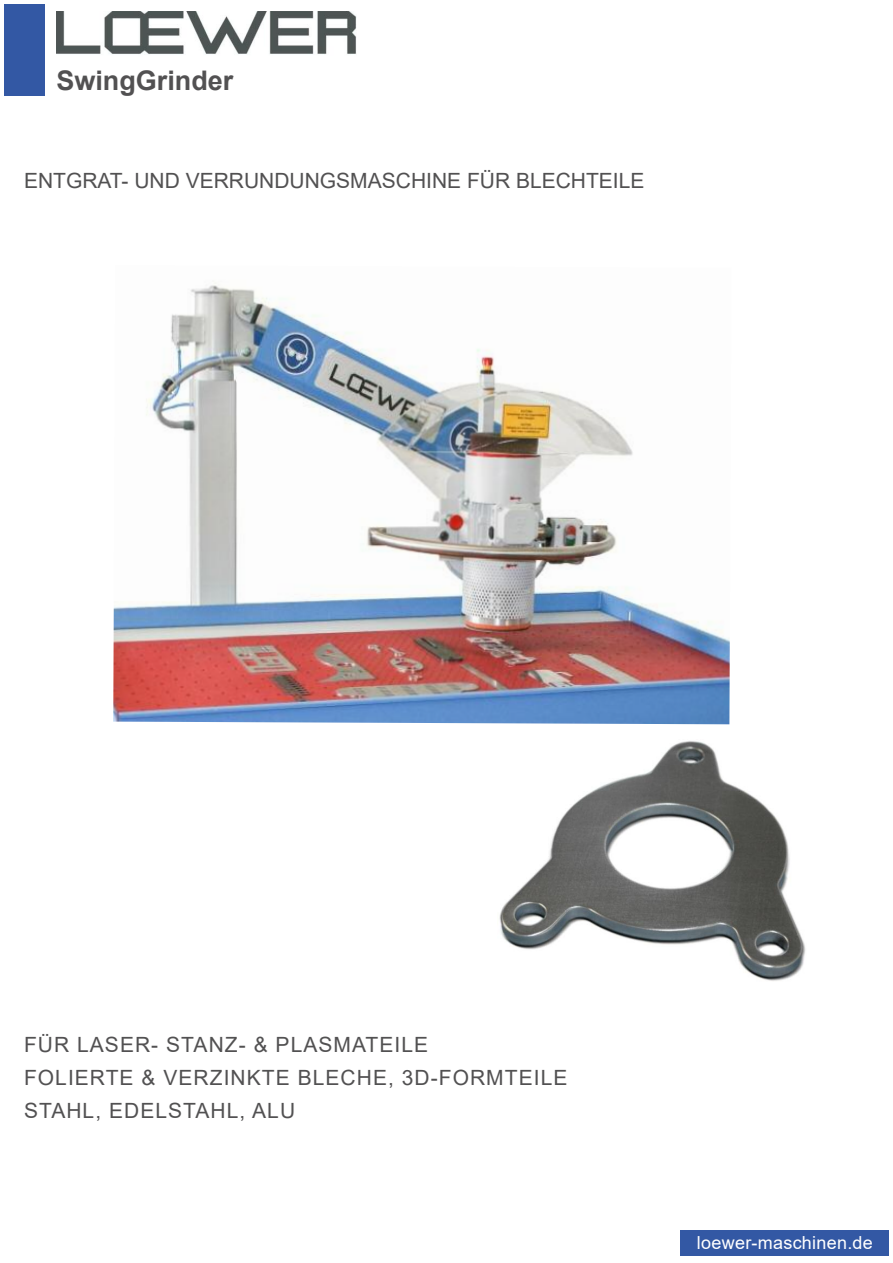
<style>
.page{position:relative;width:893px;height:1263px;background:#fff}
.page>*{position:absolute;margin:0;border:0;box-sizing:border-box;transform-origin:0 0}
.t1{font:700 27px "Arial";color:#525152}
.t2{font:21px/33px "Arial";letter-spacing:.05em;color:#525152}
.t3{font:21px "Arial";color:#525152}
.t4{font:18px "Arial";letter-spacing:.015em;color:#fff}
</style>
<div class="page">
<img style="left:113px;top:281px;width:617px;height:443px">
<img style="left:499px;top:741px;width:307px;height:240px">
<div style="left:4px;top:4px;width:41px;height:91px;background:#3358a4"></div>
<img style="left:57px;top:12px;width:300px;height:43px">
<div style="left:680px;top:1230px;width:209px;height:25px;background:#3358a4"></div>
<p class="t1" style="left:56px;top:70px;width:179px">SwingGrinder</p>
<p class="t3" style="left:24px;top:172px;width:622px">ENTGRAT- UND VERRUNDUNGSMASCHINE FÜR BLECHTEILE</p>
<p class="t2" style="left:24px;top:1029px;width:545px">FÜR LASER- STANZ- &amp; PLASMATEILE<br>FOLIERTE &amp; VERZINKTE BLECHE, 3D-FORMTEILE<br>STAHL, EDELSTAHL, ALU</p>
<p class="t4" style="left:697px;top:1236px;width:177px">loewer-maschinen.de</p>
</div>
